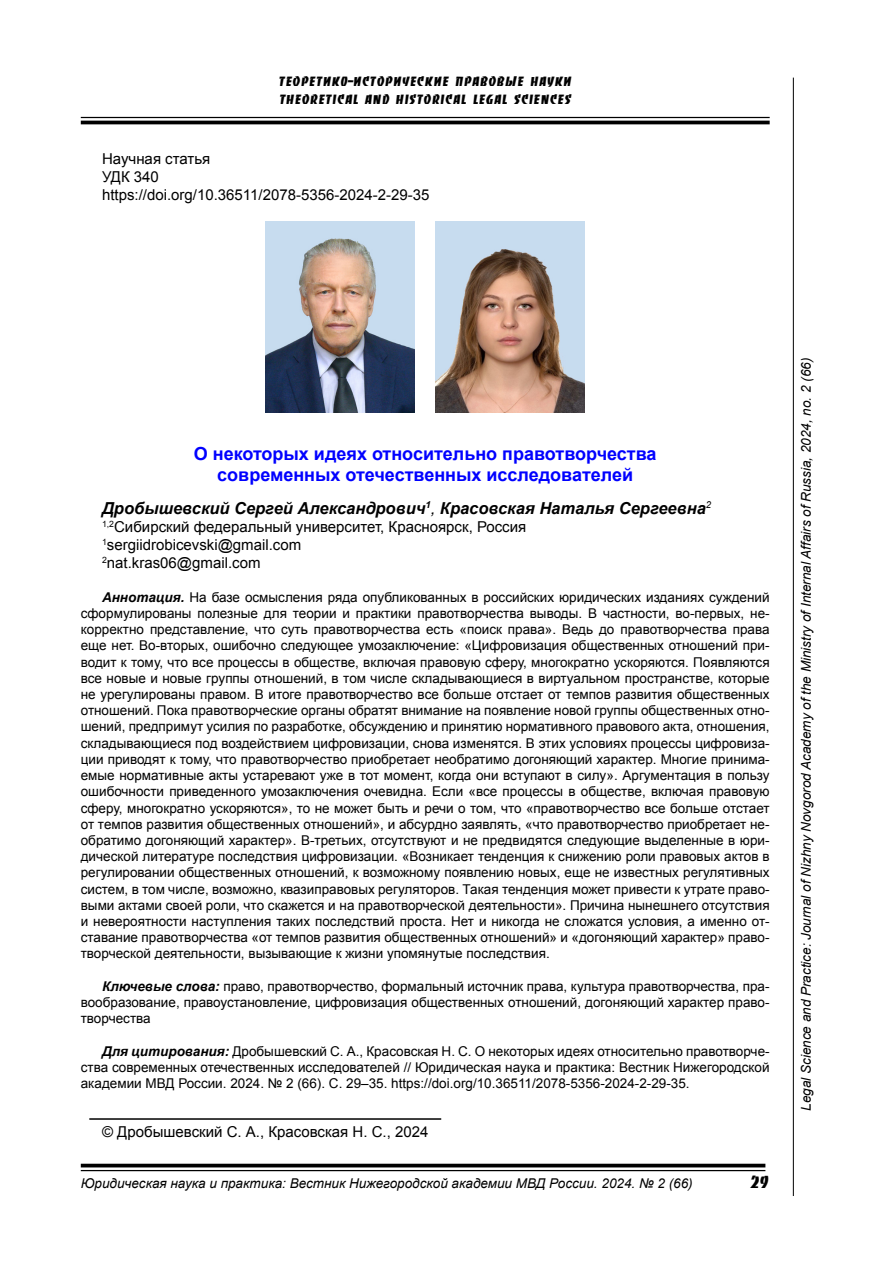
<style>
.page{position:relative;width:893px;height:1263px;background:#fff}
.page>*{position:absolute;margin:0;border:0;box-sizing:border-box;transform-origin:0 0}
.t1{font:700 18px/21.6px "Arial";color:#00f;text-align:center}
.t2{font:italic 700 16.5px "Arial";color:#000}
.t3{font:15px/18px "Arial";color:#000}
.t4{font:15px "Banco Normal";color:#000}
.t5{font:13.5px/16.2px "Arial";color:#000;text-align:justify}
.t6{font:italic 13.5px "Arial";color:#000}
.t7{font:12px/18px "Banco Normal";letter-spacing:.015em;color:#000}
.s1{font-weight:400}
.s2{font-weight:700;font-style:italic}
</style>
<div class="page">
<hr style="left:81px;top:1164px;width:684px;height:3px;background:#000">
<hr style="left:81px;top:1170px;width:684px;height:1px;background:#000">
<hr style="left:793px;top:78px;width:1px;height:1118px;background:#000">
<hr style="left:81px;top:117px;width:689px;height:1px;background:#000">
<hr style="left:81px;top:121px;width:689px;height:3px;background:#000">
<hr style="left:89px;top:1118px;width:352px;height:2px;background:#000">
<img style="left:266px;top:221px;width:149px;height:191px">
<img style="left:436px;top:221px;width:148px;height:191px">
<p class="t7" style="left:279px;top:72px;width:295px">ТЕОРЕТИК0 - ИСТОРИЧЕСКИЕ ПРАВОВЫЕ НАУКИ<br>THEORETICAL AND HISTORICAL LEGAL SCIENCES</p>
<p class="t3" style="left:102px;top:150px;width:329px">Научная статья<br>УДК 340 https://doi.org/10.36511/2078-5356-2024-2-29-35</p>
<h1 class="t1" style="left:194px;top:443px;width:464px">О некоторых идеях относительно правотворчества современных отечественных исследователей</h1>
<p class="t2" style="left:102px;top:497px;width:611px">Дробышевский Сергей Александрович<sup>1</sup><span class="s1">,</span> Красовская Наталья Сергеевна<sup>2</sup></p>
<p class="t3" style="left:102px;top:517px;width:426px"><sup>1,2</sup>Сибирский федеральный университет, Красноярск, Россия<br><sup>1</sup>sergiidrobicevski@gmail.com<br><sup>2</sup>nat.kras06@gmail.com</p>
<p class="t5" style="left:81px;top:589px;width:690px;text-indent:21px"><span class="s2">Аннотация.</span> На базе осмысления ряда опубликованных в российских юридических изданиях суждений сформулированы полезные для теории и практики правотворчества выводы. В частности, во-первых, не&shy;корректно представление, что суть правотворчества есть «поиск права». Ведь до правотворчества права еще нет. Во-вторых, ошибочно следующее умозаключение: «Цифровизация общественных отношений при&shy;водит к тому, что все процессы в обществе, включая правовую сферу, многократно ускоряются. Появляются все новые и новые группы отношений, в том числе складывающиеся в виртуальном пространстве, которые не урегулированы правом. В итоге правотворчество все больше отстает от темпов развития общественных отношений. Пока правотворческие органы обратят внимание на появление новой группы общественных отно&shy;шений, предпримут усилия по разработке, обсуждению и принятию нормативного правового акта, отношения, складывающиеся под воздействием цифровизации, снова изменятся. В этих условиях процессы цифровиза&shy;ции приводят к тому, что правотворчество приобретает необратимо догоняющий характер. Многие принима&shy;емые нормативные акты устаревают уже в тот момент, когда они вступают в силу». Аргументация в пользу ошибочности приведенного умозаключения очевидна. Если «все процессы в обществе, включая правовую сферу, многократно ускоряются», то не может быть и речи о том, что «правотворчество все больше отстает от темпов развития общественных отношений», и абсурдно заявлять, «что правотворчество приобретает не&shy;обратимо догоняющий характер». В-третьих, отсутствуют и не предвидятся следующие выделенные в юри&shy;дической литературе последствия цифровизации. «Возникает тенденция к снижению роли правовых актов в регулировании общественных отношений, к возможному появлению новых, еще не известных регулятивных систем, в том числе, возможно, квазиправовых регуляторов. Такая тенденция может привести к утрате право&shy;выми актами своей роли, что скажется и на правотворческой деятельности». Причина нынешнего отсутствия и невероятности наступления таких последствий проста. Нет и никогда не сложатся условия, а именно от&shy;ставание правотворчества «от темпов развития общественных отношений» и «догоняющий характер» право&shy;творческой деятельности, вызывающие к жизни упомянутые последствия.</p>
<p class="t5" style="left:81px;top:978px;width:690px;text-indent:21px"><span class="s2">Ключевые слова:</span> право, правотворчество, формальный источник права, культура правотворчества, пра&shy;вообразование, правоустановление, цифровизация общественных отношений, догоняющий характер право&shy;творчества</p>
<p class="t5" style="left:81px;top:1042px;width:690px;text-indent:21px"><span class="s2">Для цитирования:</span> Дробышевский С. А., Красовская Н. С. О некоторых идеях относительно правотворче&shy;ства современных отечественных исследователей // Юридическая наука и практика: Вестник Нижегородской академии МВД России. 2024. № 2 (66). С. 29–35. https://doi.org/10.36511/2078-5356-2024-2-29-35.</p>
<p class="t3" style="left:102px;top:1122px;width:328px">© Дробышевский С. А., Красовская Н. С., 2024</p>
<p class="t6" style="left:81px;top:1175px;width:613px">Юридическая наука и практика: Вестник Нижегородской академии МВД России. 2024. № 2 (66)</p>
<p class="t4" style="left:750px;top:1173px;width:17px">29</p>
<p class="t6" style="left:797px;top:1111px;width:755px;rotate:-90deg">Legal Science and Practice: Journal of Nizhny Novgorod Academy of the Ministry of Internal Affairs of Russia, 2024, no. 2 (66)</p>
</div>
